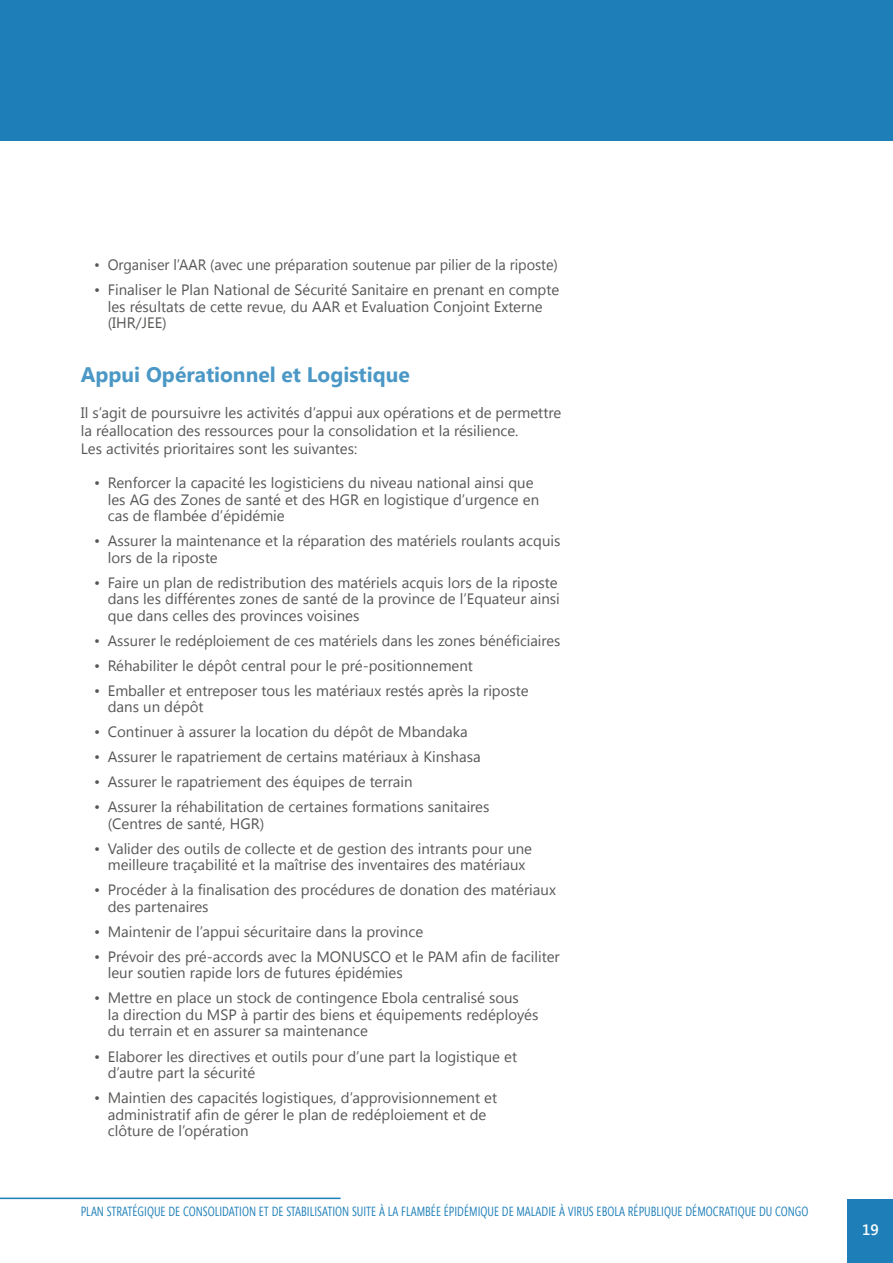
<style>
.page{position:relative;width:893px;height:1263px;background:#fff}
.page>*{position:absolute;margin:0;border:0;box-sizing:border-box;transform-origin:0 0}
.t1{font:700 21px "Segoe UI";color:#4b98c6}
.t2{font:15px/16.5px "Segoe UI";color:#575756}
.t3{font:15px "Segoe UI";color:#575756;scale:.96 1}
.t4{font:600 15px "Segoe UI";color:#fff}
.t5{font:13.2px "Segoe Condensed";color:#1e7fb8;scale:.9 1}
</style>
<div class="page">
<div style="left:847px;top:1199px;width:46px;height:64px;background:#1e7fb8"></div>
<div style="left:0;top:0;width:893px;height:140px;background:#1e7fb8"></div>
<hr style="left:0;top:1197px;width:341px;height:2px;background:#1e7fb8">
<p class="t3" style="left:94px;top:255px;width:484px">• Organiser l’AAR (avec une préparation soutenue par pilier de la riposte)</p>
<p class="t2" style="left:108px;top:281px;width:453px;text-indent:-14px">• Finaliser le Plan National de Sécurité Sanitaire en prenant en compte les résultats de cette revue, du AAR et Evaluation Conjoint Externe (IHR/JEE)</p>
<h1 class="t1" style="left:81px;top:359px;width:331px">Appui Opérationnel et Logistique</h1>
<p class="t2" style="left:81px;top:403px;width:482px;line-height:18px">Il s’agit de poursuivre les activités d’appui aux opérations et de permettre la réallocation des ressources pour la consolidation et la résilience.<br>Les activités prioritaires sont les suivantes:</p>
<p class="t2" style="left:108px;top:474px;width:433px;text-indent:-13px">• Renforcer la capacité les logisticiens du niveau national ainsi que les AG des Zones de santé et des HGR en logistique d’urgence en cas de flambée d’épidémie</p>
<p class="t2" style="left:108px;top:532px;width:454px;text-indent:-14px">• Assurer la maintenance et la réparation des matériels roulants acquis lors de la riposte</p>
<p class="t2" style="left:108px;top:574px;width:454px;text-indent:-14px">• Faire un plan de redistribution des matériels acquis lors de la riposte dans les différentes zones de santé de la province de l’Equateur ainsi que dans celles des provinces voisines</p>
<p class="t2" style="left:94px;top:632px;width:467px">• Assurer le redéploiement de ces matériels dans les zones bénéficiaires</p>
<p class="t2" style="left:94px;top:657px;width:380px">• Réhabiliter le dépôt central pour le pré-positionnement</p>
<p class="t2" style="left:108px;top:682px;width:422px;text-indent:-14px">• Emballer et entreposer tous les matériaux restés après la riposte dans un dépôt</p>
<p class="t2" style="left:94px;top:723px;width:375px">• Continuer à assurer la location du dépôt de Mbandaka</p>
<p class="t2" style="left:94px;top:748px;width:388px">• Assurer le rapatriement de certains matériaux à Kinshasa</p>
<p class="t2" style="left:94px;top:773px;width:320px">• Assurer le rapatriement des équipes de terrain</p>
<p class="t2" style="left:108px;top:798px;width:383px;text-indent:-14px">• Assurer la réhabilitation de certaines formations sanitaires (Centres de santé, HGR)</p>
<p class="t2" style="left:94px;top:840px;width:439px;text-align:center">• Valider des outils de collecte et de gestion des intrants pour une meilleure traçabilité et la maîtrise des inventaires des matériaux</p>
<p class="t2" style="left:108px;top:881px;width:450px;text-indent:-14px">• Procéder à la finalisation des procédures de donation des matériaux des partenaires</p>
<p class="t2" style="left:94px;top:923px;width:330px">• Maintenir de l’appui sécuritaire dans la province</p>
<p class="t2" style="left:108px;top:948px;width:453px;text-indent:-14px">• Prévoir des pré-accords avec la MONUSCO et le PAM afin de faciliter leur soutien rapide lors de futures épidémies</p>
<p class="t2" style="left:108px;top:989px;width:432px;text-indent:-13px">• Mettre en place un stock de contingence Ebola centralisé sous<br>la direction du MSP à partir des biens et équipements redéployés du terrain et en assurer sa maintenance</p>
<p class="t2" style="left:108px;top:1047px;width:411px;text-indent:-13px">• Elaborer les directives et outils pour d’une part la logistique et d’autre part la sécurité</p>
<p class="t2" style="left:108px;top:1089px;width:391px;text-indent:-13px">• Maintien des capacités logistiques, d’approvisionnement et administratif afin de gérer le plan de redéploiement et de clôture de l’opération</p>
<p class="t5" style="left:81px;top:1203px;width:810px">PLAN STRATÉGIQUE DE CONSOLIDATION ET DE STABILISATION SUITE À LA FLAMBÉE ÉPIDÉMIQUE DE MALADIE À VIRUS EBOLA RÉPUBLIQUE DÉMOCRATIQUE DU CONGO</p>
<p class="t4" style="left:862px;top:1219px;width:18px">19</p>
</div>
